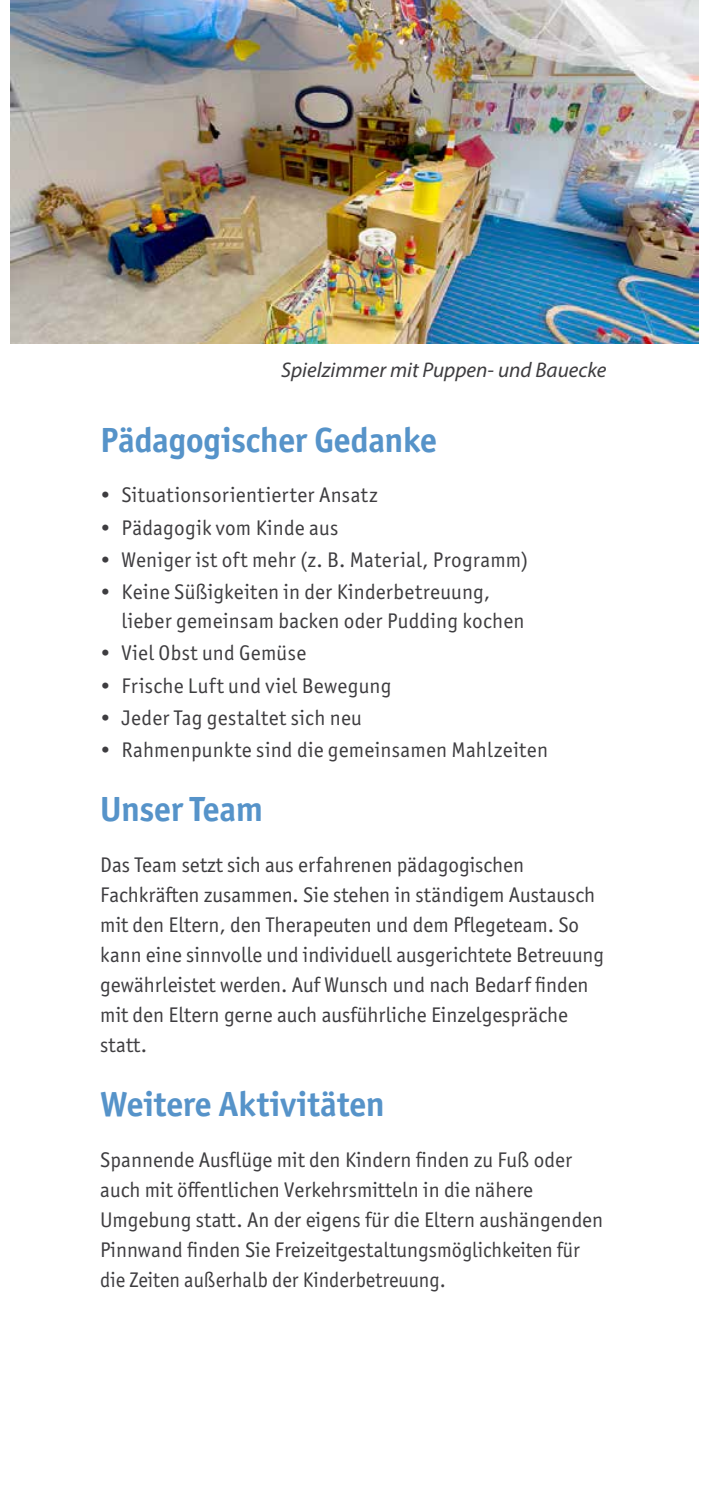
<style>
.page{position:relative;width:709px;height:1489px;background:#fff}
.page>*{position:absolute;margin:0;border:0;box-sizing:border-box;transform-origin:0 0}
.t1{font:700 35px "Officina Sans ITC Pro";letter-spacing:-.01em;color:#5693c9}
.t2{font:21.25px/30px "Officina Sans ITC Pro";color:#3e3d40}
.t3{font:italic 21.25px "Myriad Pro";color:#3e3d40}
</style>
<div class="page">
<img style="left:11px;top:0;width:687px;height:344px">
<p class="t3" style="left:281px;top:356px;width:327px">Spielzimmer mit Puppen- und Bauecke</p>
<h1 class="t1" style="left:100px;top:418px;width:338px">Pädagogischer Gedanke</h1>
<p class="t2" style="left:100px;top:480px;width:279px">• Situationsorientierter Ansatz</p>
<p class="t2" style="left:100px;top:512px;width:240px">• Pädagogik vom Kinde aus</p>
<p class="t2" style="left:100px;top:544px;width:429px">• Weniger ist oft mehr (z. B. Material, Programm)</p>
<p class="t2" style="left:122px;top:577px;width:404px;line-height:28.8px;text-indent:-21px">• Keine Süßigkeiten in der Kinderbetreuung, lieber gemeinsam backen oder Pudding kochen</p>
<p class="t2" style="left:100px;top:638px;width:207px">• Viel Obst und Gemüse</p>
<p class="t2" style="left:100px;top:670px;width:292px">• Frische Luft und viel Bewegung</p>
<p class="t2" style="left:100px;top:702px;width:263px">• Jeder Tag gestaltet sich neu</p>
<p class="t2" style="left:100px;top:735px;width:449px">• Rahmenpunkte sind die gemeinsamen Mahlzeiten</p>
<h1 class="t1" style="left:100px;top:787px;width:164px">Unser Team</h1>
<p class="t2" style="left:100px;top:849px;width:505px">Das Team setzt sich aus erfahrenen pädagogischen Fachkräften zusammen. Sie stehen in ständigem Austausch mit den Eltern, den Therapeuten und dem Pflegeteam. So kann eine sinnvolle und individuell ausgerichtete Betreuung gewährleistet werden. Auf Wunsch und nach Bedarf finden mit den Eltern gerne auch ausführliche Einzelgespräche statt.</p>
<h1 class="t1" style="left:100px;top:1081px;width:286px">Weitere Aktivitäten</h1>
<p class="t2" style="left:100px;top:1144px;width:504px">Spannende Ausflüge mit den Kindern finden zu Fuß oder auch mit öffentlichen Verkehrsmitteln in die nähere Umgebung statt. An der eigens für die Eltern aushängenden Pinnwand finden Sie Freizeitgestaltungsmöglichkeiten für die Zeiten außerhalb der Kinderbetreuung.</p>
</div>
